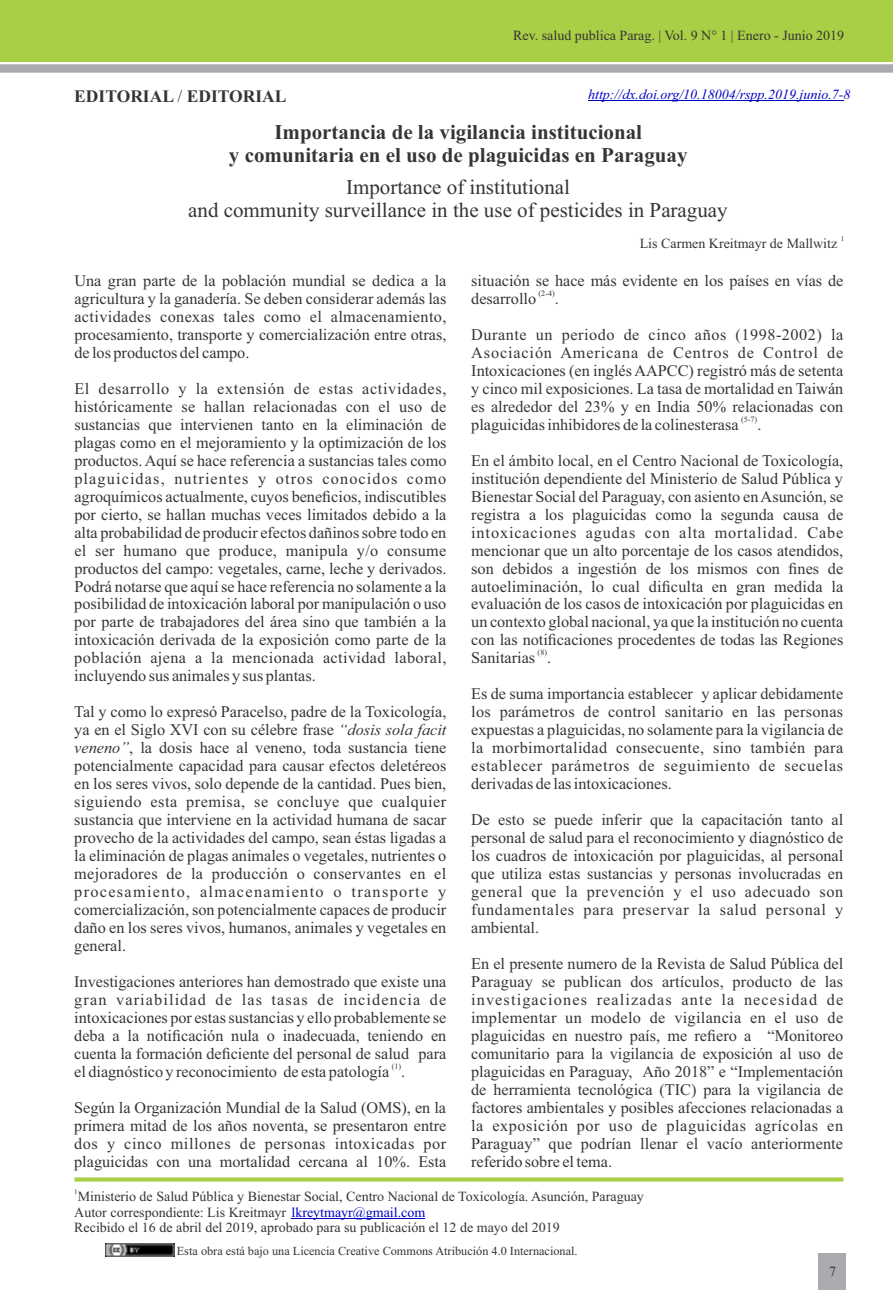
<style>
.page{position:relative;width:893px;height:1290px;background:#fff}
.page>*{position:absolute;margin:0;border:0;box-sizing:border-box;transform-origin:0 0}
.t1{font:700 21px/23.3px "Times New Roman";color:#373435;text-align:center}
.t2{font:21px/23.3px "Times New Roman";color:#373435;text-align:center}
.t3{font:700 17.5px "Times New Roman";color:#373435}
.t4{font:16.28px/18px "Times New Roman";color:#373435;text-align:justify}
.t5{font:14px/15.6px "Times New Roman";color:#373435}
.t6{font:italic 14px "Times New Roman";color:#0000c4}
.t7{font:12.25px "Times New Roman";color:#373435}
.t8{font:8.05px "Times New Roman";color:#373435}
.t9{font:7px "Times New Roman";color:#373435}
.s1{font-weight:400}
.s2{font-style:italic}
.s3{color:#0000c4}
</style>
<div class="page">
<div style="left:0;top:0;width:893px;height:62px;background:#a8cf45"></div>
<div style="left:0;top:64px;width:893px;height:9px;background:#a9abae"></div>
<div style="left:819px;top:1253px;width:27px;height:37px;background:#a9abae"></div>
<svg style="left:74px;top:1177px;width:769px;height:4px;background:#b0d357"></svg>
<hr style="left:291px;top:1218px;width:134px;height:1px;background:#0000c4">
<hr style="left:588px;top:100px;width:255px;height:1px;background:#0000c4">
<img style="left:105px;top:1244px;width:69px;height:13px">
<p class="t5" style="left:513px;top:29px;width:332px">Rev. salud publica Parag. | Vol. 9 N° 1 | Enero - Junio 2019</p>
<p class="t6" style="left:588px;top:89px;width:264px">http://dx.doi.org/10.18004/rspp.2019.junio.7-8</p>
<p class="t3" style="left:74px;top:90px;width:214px">EDITORIAL <span class="s1">/</span> EDITORIAL</p>
<p class="t1" style="left:229px;top:123px;width:460px">Importancia de la vigilancia institucional<br>y comunitaria en el uso de plaguicidas en Paraguay</p>
<p class="t2" style="left:188px;top:178px;width:541px">Importance of institutional<br>and community surveillance in the use of pesticides in Paraguay</p>
<p class="t4" style="left:74px;top:273px;width:374px">Una gran parte de la población mundial se dedica a la agricultura y la ganadería. Se deben considerar además las actividades conexas tales como el almacenamiento, procesamiento, transporte y comercialización entre otras, de los productos del campo.</p>
<p class="t4" style="left:74px;top:381px;width:374px">El desarrollo y la extensión de estas actividades, históricamente se hallan relacionadas con el uso de sustancias que intervienen tanto en la eliminación de plagas como en el mejoramiento y la optimización de los productos. Aquí se hace referencia a sustancias tales como plaguicidas, nutrientes y otros conocidos como agroquímicos actualmente, cuyos beneficios, indiscutibles por cierto, se hallan muchas veces limitados debido a la alta probabilidad de producir efectos dañinos sobre todo en el ser humano que produce, manipula y/o consume productos del campo: vegetales, carne, leche y derivados.<br>Podrá notarse que aquí se hace referencia no solamente a la posibilidad de intoxicación laboral por manipulación o uso por parte de trabajadores del área sino que también a la intoxicación derivada de la exposición como parte de la población ajena a la mencionada actividad laboral, incluyendo sus animales y sus plantas.</p>
<p class="t4" style="left:74px;top:704px;width:374px">Tal y como lo expresó Paracelso, padre de la Toxicología, ya en el Siglo XVI con su célebre frase <span class="s2">“dosis sola facit veneno”</span>, la dosis hace al veneno, toda sustancia tiene potencialmente capacidad para causar efectos deletéreos en los seres vivos, solo depende de la cantidad. Pues bien, siguiendo esta premisa, se concluye que cualquier sustancia que interviene en la actividad humana de sacar provecho de la actividades del campo, sean éstas ligadas a la eliminación de plagas animales o vegetales, nutrientes o mejoradores de la producción o conservantes en el procesamiento, almacenamiento o transporte y comercialización, son potencialmente capaces de producir daño en los seres vivos, humanos, animales y vegetales en general.</p>
<p class="t4" style="left:74px;top:974px;width:374px">Investigaciones anteriores han demostrado que existe una gran variabilidad de las tasas de incidencia de intoxicaciones por estas sustancias y ello probablemente se deba a la notificación nula o inadecuada, teniendo en cuenta la formación deficiente del personal de salud para</p>
<p class="t8" style="left:392px;top:1063px;width:11px">(1)</p>
<p class="t4" style="left:74px;top:1064px;width:333px">el diagnóstico y reconocimiento de esta patología .</p>
<p class="t4" style="left:74px;top:1100px;width:374px">Según la Organización Mundial de la Salud (OMS), en la primera mitad de los años noventa, se presentaron entre dos y cinco millones de personas intoxicadas por plaguicidas con una mortalidad cercana al 10%. Esta</p>
<p class="t9" style="left:841px;top:236px;width:5px">1</p>
<p class="t5" style="left:640px;top:237px;width:199px">Lis Carmen Kreitmayr de Mallwitz</p>
<p class="t4" style="left:471px;top:273px;width:374px">situación se hace más evidente en los países en vías de</p>
<p class="t8" style="left:539px;top:290px;width:18px">(2-4)</p>
<p class="t4" style="left:471px;top:291px;width:89px">desarrollo .</p>
<p class="t4" style="left:471px;top:327px;width:374px">Durante un periodo de cinco años (1998-2002) la Asociación Americana de Centros de Control de Intoxicaciones (en inglés AAPCC) registró más de setenta y cinco mil exposiciones. La tasa de mortalidad en Taiwán es alrededor del 23% y en India 50% relacionadas con</p>
<p class="t8" style="left:741px;top:416px;width:18px">(5-7)</p>
<p class="t4" style="left:471px;top:417px;width:292px">plaguicidas inhibidores de la colinesterasa .</p>
<p class="t4" style="left:471px;top:453px;width:374px">En el ámbito local, en el Centro Nacional de Toxicología, institución dependiente del Ministerio de Salud Pública y Bienestar Social del Paraguay, con asiento en Asunción, se registra a los plaguicidas como la segunda causa de intoxicaciones agudas con alta mortalidad. Cabe mencionar que un alto porcentaje de los casos atendidos, son debidos a ingestión de los mismos con fines de autoeliminación, lo cual dificulta en gran medida la evaluación de los casos de intoxicación por plaguicidas en un contexto global nacional, ya que la institución no cuenta con las notificaciones procedentes de todas las Regiones</p>
<p class="t8" style="left:538px;top:650px;width:11px">(8)</p>
<p class="t4" style="left:471px;top:650px;width:81px">Sanitarias .</p>
<p class="t4" style="left:471px;top:686px;width:374px">Es de suma importancia establecer y aplicar debidamente los parámetros de control sanitario en las personas expuestas a plaguicidas, no solamente para la vigilancia de la morbimortalidad consecuente, sino también para establecer parámetros de seguimiento de secuelas derivadas de las intoxicaciones.</p>
<p class="t4" style="left:471px;top:812px;width:374px">De esto se puede inferir que la capacitación tanto al personal de salud para el reconocimiento y diagnóstico de los cuadros de intoxicación por plaguicidas, al personal que utiliza estas sustancias y personas involucradas en general que la prevención y el uso adecuado son fundamentales para preservar la salud personal y ambiental.</p>
<p class="t4" style="left:471px;top:956px;width:374px">En el presente numero de la Revista de Salud Pública del Paraguay se publican dos artículos, producto de las investigaciones realizadas ante la necesidad de implementar un modelo de vigilancia en el uso de plaguicidas en nuestro país, me refiero a “Monitoreo comunitario para la vigilancia de exposición al uso de plaguicidas en Paraguay, Año 2018” e “Implementación de herramienta tecnológica (TIC) para la vigilancia de factores ambientales y posibles afecciones relacionadas a la exposición por uso de plaguicidas agrícolas en Paraguay” que podrían llenar el vacío anteriormente referido sobre el tema.</p>
<p class="t9" style="left:74px;top:1189px;width:5px">1</p>
<p class="t5" style="left:74px;top:1190px;width:571px">Ministerio de Salud Pública y Bienestar Social, Centro Nacional de Toxicología. Asunción, Paraguay<br>Autor correspondiente: Lis Kreitmayr <span class="s3">lkreytmayr@gmail.com<br></span>Recibido el 16 de abril del 2019, aprobado para su publicación el 12 de mayo del 2019</p>
<p class="t7" style="left:177px;top:1247px;width:402px">Esta obra está bajo una Licencia Creative Commons Atribución 4.0 Internacional.</p>
<p class="t5" style="left:829px;top:1265px;width:8px">7</p>
</div>
